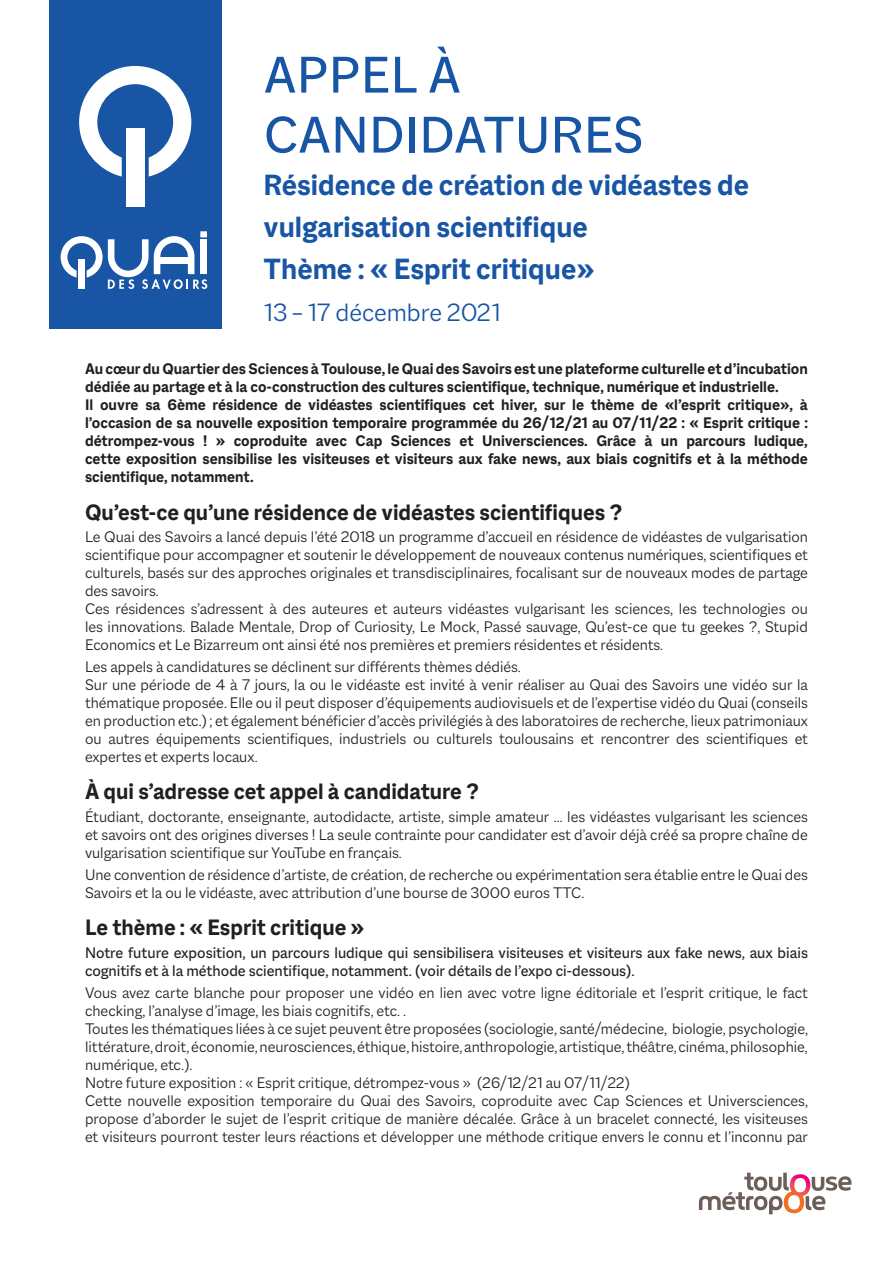
<style>
.page{position:relative;width:893px;height:1263px;background:#fff}
.page>*{position:absolute;margin:0;border:0;box-sizing:border-box;transform-origin:0 0}
.t1{font:55.5px/60px "Macklin Sans";letter-spacing:.01em;color:#1855a5}
.t2{font:700 31.5px/42px "Macklin Sans";color:#1855a5}
.t3{font:300 27px "Macklin Sans";color:#1855a5}
.t4{font:700 24px "Macklin Sans";color:#231f20}
.t5{font:300 16.5px/18px "Macklin Sans";color:#231f20}
.t6{font:700 16.5px/18px "Macklin Sans";color:#231f20}
.t7{font:16.5px/18px "Macklin Sans";color:#231f20}
</style>
<div class="page">
<svg style="left:699px;top:1172px;width:152px;height:42px"></svg>
<img style="left:780px;top:1180px;width:34px;height:28px">
<div style="left:49px;top:0;width:173px;height:328px;background:#1855a5"></div>
<div style="left:126px;top:128px;width:18px;height:79px;background:#fff"></div>
<svg style="left:79px;top:66px;width:112px;height:111px"></svg>
<div style="left:200px;top:231px;width:7px;height:6px;background:#fff"></div>
<svg style="left:61px;top:236px;width:146px;height:53px"></svg>
<h1 class="t1" style="left:264px;top:44px;width:381px">appel À<br>Candidatures</h1>
<h2 class="t2" style="left:264px;top:163px;width:487px">Résidence de création de vidéastes de vulgarisation scientifique<br>Thème : « Esprit critique»</h2>
<h3 class="t3" style="left:264px;top:296px;width:238px">13 – 17 décembre 2021</h3>
<p class="t6" style="left:85px;top:360px;width:724px">Au cœur du Quartier des Sciences à Toulouse, le Quai des Savoirs est une plateforme culturelle et d’incubation dédiée au partage et à la co-construction des cultures scientifique, technique, numérique et industrielle.<br>Il ouvre sa 6ème résidence de vidéastes scientifiques cet hiver, sur le thème de «l’esprit critique», à l’occasion de sa nouvelle exposition temporaire programmée du 26/12/21 au 07/11/22 : « Esprit critique : détrompez-vous ! » coproduite avec Cap Sciences et Universciences. Grâce à un parcours ludique, cette exposition sensibilise les visiteuses et visiteurs aux fake news, aux biais cognitifs et à la méthode scientifique, notamment.</p>
<h3 class="t4" style="left:85px;top:498px;width:539px">Qu’est-ce qu’une résidence de vidéastes scientifiques ?</h3>
<p class="t5" style="left:85px;top:527px;width:724px">Le Quai des Savoirs a lancé depuis l’été 2018 un programme d’accueil en résidence de vidéastes de vulgarisation scientifique pour accompagner et soutenir le développement de nouveaux contenus numériques, scientifiques et culturels, basés sur des approches originales et transdisciplinaires, focalisant sur de nouveaux modes de partage des savoirs.<br>Ces résidences s’adressent à des auteures et auteurs vidéastes vulgarisant les sciences, les technologies ou les innovations. Balade Mentale, Drop of Curiosity, Le Mock, Passé sauvage, Qu’est-ce que tu geekes ?, Stupid Economics et Le Bizarreum ont ainsi été nos premières et premiers résidentes et résidents.</p>
<p class="t5" style="left:85px;top:658px;width:724px">Les appels à candidatures se déclinent sur différents thèmes dédiés.<br>Sur une période de 4 à 7 jours, la ou le vidéaste est invité à venir réaliser au Quai des Savoirs une vidéo sur la thématique proposée. Elle ou il peut disposer d’équipements audiovisuels et de l’expertise vidéo du Quai (conseils en production etc.) ; et également bénéficier d’accès privilégiés à des laboratoires de recherche, lieux patrimoniaux ou autres équipements scientifiques, industriels ou culturels toulousains et rencontrer des scientifiques et expertes et experts locaux.</p>
<h3 class="t4" style="left:85px;top:778px;width:395px">À qui s’adresse cet appel à candidature ?</h3>
<p class="t5" style="left:85px;top:807px;width:724px;text-align:justify">Étudiant, doctorante, enseignante, autodidacte, artiste, simple amateur ... les vidéastes vulgarisant les sciences et savoirs ont des origines diverses ! La seule contrainte pour candidater est d’avoir déjà créé sa propre chaîne de vulgarisation scientifique sur YouTube en français.</p>
<p class="t5" style="left:85px;top:865px;width:724px">Une convention de résidence d’artiste, de création, de recherche ou expérimentation sera établie entre le Quai des<br>Savoirs et la ou le vidéaste, avec attribution d’une bourse de 3000 euros TTC.</p>
<h3 class="t4" style="left:85px;top:913px;width:281px">Le thème : « Esprit critique »</h3>
<p class="t7" style="left:85px;top:943px;width:724px">N otre future exposition, un parcours ludique qui sensibilisera visiteuses et visiteurs aux fake news, aux biais cognitifs et à la méthode scientifique, notamment. (voir détails de l’expo ci-dessous).</p>
<p class="t5" style="left:85px;top:983px;width:724px">Vous avez carte blanche pour proposer une vidéo en lien avec votre ligne éditoriale et l’esprit critique, le fact checking, l’analyse d’image, les biais cognitifs, etc. .<br>Toutes les thématiques liées à ce sujet peuvent être proposées (sociologie, santé/médecine, biologie, psychologie, littérature, droit, économie, neurosciences, éthique, histoire, anthropologie, artistique, théâtre, cinéma, philosophie, numérique, etc.).<br>Notre future exposition : « Esprit critique, détrompez-vous » (26/12/21 au 07/11/22)<br>Cette nouvelle exposition temporaire du Quai des Savoirs, coproduite avec Cap Sciences et Universciences, propose d’aborder le sujet de l’esprit critique de manière décalée. Grâce à un bracelet connecté, les visiteuses et visiteurs pourront tester leurs réactions et développer une méthode critique envers le connu et l’inconnu par</p>
</div>
